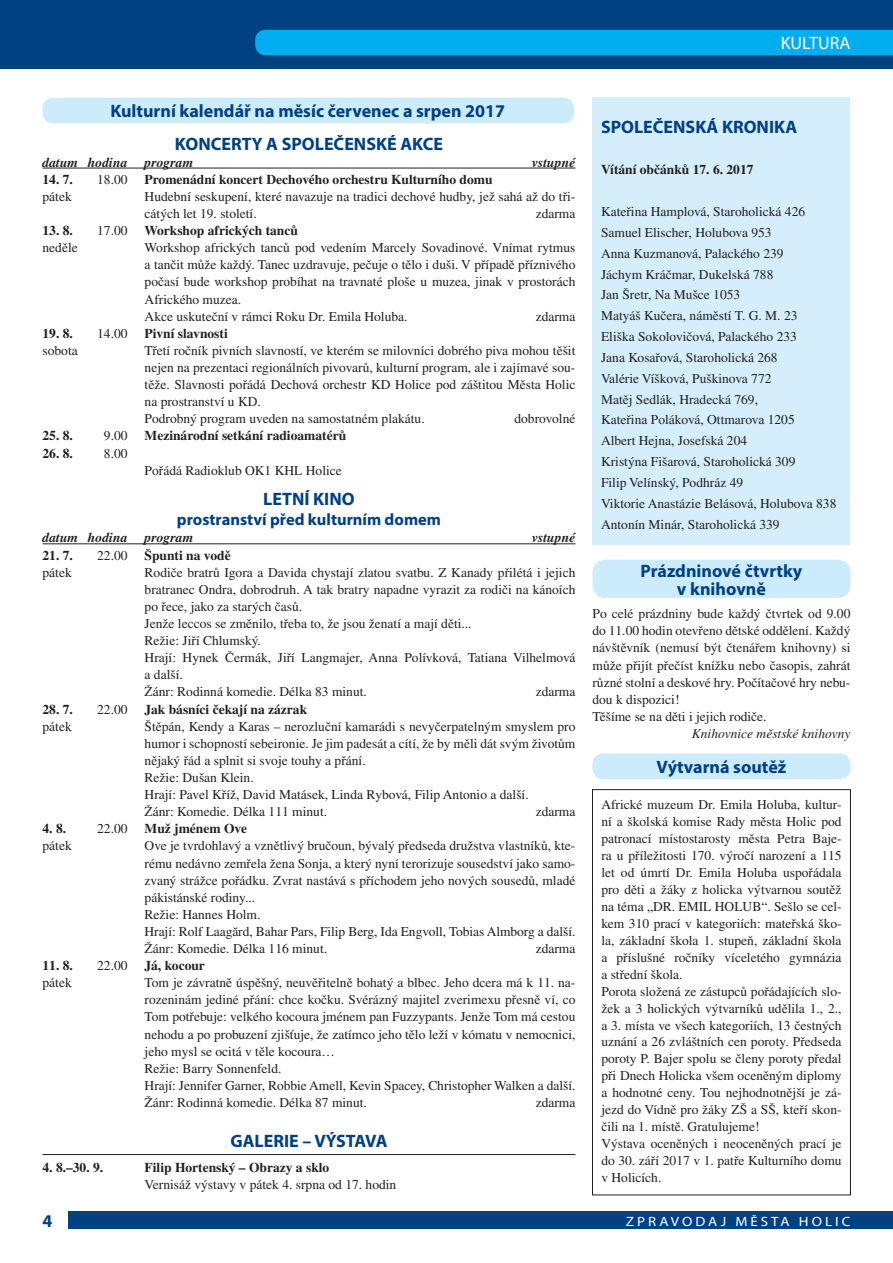
<style>
.page{position:relative;width:893px;height:1263px;background:#fff}
.page>*{position:absolute;margin:0;border:0;box-sizing:border-box;transform-origin:0 0}
.t1{font:700 18px/32.2px "Myriad Pro";color:#014081;text-align:center}
.t2{font:18px "Myriad Pro";color:#fff}
.t3{font:700 16.5px "Myriad Pro";color:#014081}
.t4{font:13.5px/17.1px "Times CE";color:#231f20}
.t5{font:700 13.5px "Times CE";color:#231f20}
.t6{font:italic 700 13.5px "Times CE";color:#231f20}
.t7{font:italic 13.5px "Times CE";color:#231f20}
.t8{font:13.5px "Myriad Pro";letter-spacing:.2em;color:#fff;scale:1.11 1}
</style>
<div class="page">
<div style="left:68px;top:1212px;width:825px;height:17px;background:#014081"></div>
<div style="left:0;top:0;width:893px;height:68px;background:#014081"></div>
<div style="left:255px;top:30px;width:638px;height:25px;background:#00aeef"></div>
<div style="left:43px;top:98px;width:531px;height:25px;background:#ccecfb;border-radius:10px"></div>
<hr style="left:43px;top:168px;width:532px;height:1px;background:#231f20">
<hr style="left:43px;top:543px;width:532px;height:1px;background:#231f20">
<div style="left:592px;top:789px;width:259px;height:406px;border:1px solid #231f20"></div>
<div style="left:592px;top:753px;width:258px;height:26px;background:#ccecfb;border-radius:10px"></div>
<div style="left:592px;top:560px;width:258px;height:38px;background:#ccecfb;border-radius:13px"></div>
<hr style="left:43px;top:1154px;width:532px;height:1px;background:#231f20">
<div style="left:592px;top:98px;width:258px;height:447px;background:#d4effb"></div>
<h1 class="t2" style="left:781px;top:32px;width:71px">KULTURA</h1>
<h1 class="t1" style="left:110px;top:95px;width:396px">Kulturní kalendář na měsíc červenec a srpen 2017<br>KONCERTY A SPOLEČENSKÉ AKCE</h1>
<p class="t6" style="left:43px;top:154px;width:87px">datum hodina</p>
<p class="t6" style="left:145px;top:154px;width:50px">program</p>
<p class="t6" style="left:532px;top:154px;width:45px">vstupné</p>
<p class="t5" style="left:43px;top:171px;width:32px">14. 7.</p>
<p class="t4" style="left:97px;top:171px;width:32px">18.00</p>
<p class="t5" style="left:145px;top:171px;width:349px">Promenádní koncert Dechového orchestru Kulturního domu</p>
<p class="t4" style="left:43px;top:188px;width:31px">pátek</p>
<p class="t4" style="left:145px;top:188px;width:432px">Hudební seskupení, které navazuje na tradici dechové hudby, jež sahá až do tři&shy;cátých let 19. století.</p>
<p class="t4" style="left:536px;top:205px;width:41px">zdarma</p>
<p class="t5" style="left:43px;top:223px;width:32px">13. 8.</p>
<p class="t4" style="left:97px;top:222px;width:32px">17.00</p>
<p class="t5" style="left:145px;top:223px;width:155px">Workshop afrických tanců</p>
<p class="t4" style="left:43px;top:239px;width:37px">neděle</p>
<p class="t4" style="left:145px;top:239px;width:432px">Workshop afrických tanců pod vedením Marcely Sovadinové. Vnímat rytmus a tančit může každý. Tanec uzdravuje, pečuje o tělo i duši. V případě příznivého počasí bude workshop probíhat na travnaté ploše u muzea, jinak v prostorách Afrického muzea.<br>Akce uskuteční v rámci Roku Dr. Emila Holuba.</p>
<p class="t4" style="left:536px;top:307px;width:41px">zdarma</p>
<p class="t5" style="left:43px;top:325px;width:32px">19. 8.</p>
<p class="t4" style="left:97px;top:324px;width:32px">14.00</p>
<p class="t5" style="left:145px;top:325px;width:85px">Pivní slavnosti</p>
<p class="t4" style="left:43px;top:342px;width:37px">sobota</p>
<p class="t4" style="left:145px;top:342px;width:432px">Třetí ročník pivních slavností, ve kterém se milovníci dobrého piva mohou těšit nejen na prezentaci regionálních pivovarů, kulturní program, ale i zajímavé sou&shy;těže. Slavnosti pořádá Dechová orchestr KD Holice pod záštitou Města Holic na prostranství u KD.<br>Podrobný program uveden na samostatném plakátu.</p>
<p class="t4" style="left:514px;top:410px;width:63px">dobrovolné</p>
<p class="t5" style="left:43px;top:428px;width:32px">25. 8.</p>
<p class="t4" style="left:104px;top:427px;width:25px">9.00</p>
<p class="t5" style="left:145px;top:428px;width:203px">Mezinárodní setkání radioamatérů</p>
<p class="t5" style="left:43px;top:445px;width:32px">26. 8.</p>
<p class="t4" style="left:104px;top:444px;width:25px">8.00</p>
<p class="t4" style="left:145px;top:461px;width:199px">Pořádá Radioklub OK1 KHL Holice</p>
<h1 class="t1" style="left:263px;top:482px;width:93px">LETNÍ KINO</h1>
<p class="t3" style="left:177px;top:509px;width:266px">prostranství před kulturním domem</p>
<p class="t6" style="left:43px;top:530px;width:87px">datum hodina</p>
<p class="t6" style="left:145px;top:530px;width:50px">program</p>
<p class="t6" style="left:532px;top:530px;width:45px">vstupné</p>
<p class="t5" style="left:43px;top:547px;width:32px">21. 7.</p>
<p class="t4" style="left:97px;top:546px;width:32px">22.00</p>
<p class="t5" style="left:145px;top:547px;width:88px">Špunti na vodě</p>
<p class="t4" style="left:43px;top:563px;width:31px">pátek</p>
<p class="t4" style="left:145px;top:563px;width:432px">Rodiče bratrů Igora a Davida chystají zlatou svatbu. Z Kanady přilétá i jejich bratranec Ondra, dobrodruh. A tak bratry napadne vyrazit za rodiči na kánoích po řece, jako za starých časů.<br>Jenže leccos se změnilo, třeba to, že jsou ženatí a mají děti...<br>Režie: Jiří Chlumský.<br>Hrají: Hynek Čermák, Jiří Langmajer, Anna Polívková, Tatiana Vilhelmová a další.<br>Žánr: Rodinná komedie. Délka 83 minut.</p>
<p class="t4" style="left:536px;top:683px;width:41px">zdarma</p>
<p class="t5" style="left:43px;top:701px;width:32px">28. 7.</p>
<p class="t4" style="left:97px;top:700px;width:32px">22.00</p>
<p class="t5" style="left:145px;top:701px;width:164px">Jak básníci čekají na zázrak</p>
<p class="t4" style="left:43px;top:717px;width:31px">pátek</p>
<p class="t4" style="left:145px;top:717px;width:432px">Štěpán, Kendy a Karas – nerozluční kamarádi s nevyčerpatelným smyslem pro humor i schopností sebeironie. Je jim padesát a cítí, že by měli dát svým životům nějaký řád a splnit si svoje touhy a přání.<br>Režie: Dušan Klein.<br>Hrají: Pavel Kříž, David Matásek, Linda Rybová, Filip Antonio a další.<br>Žánr: Komedie. Délka 111 minut.</p>
<p class="t4" style="left:536px;top:803px;width:41px">zdarma</p>
<p class="t5" style="left:43px;top:821px;width:25px">4. 8.</p>
<p class="t4" style="left:97px;top:820px;width:32px">22.00</p>
<p class="t5" style="left:145px;top:821px;width:104px">Muž jménem Ove</p>
<p class="t4" style="left:43px;top:837px;width:31px">pátek</p>
<p class="t4" style="left:145px;top:837px;width:432px">Ove je tvrdohlavý a vznětlivý bručoun, bývalý předseda družstva vlastníků, kte&shy;rému nedávno zemřela žena Sonja, a který nyní terorizuje sousedství jako samo&shy;zvaný strážce pořádku. Zvrat nastává s příchodem jeho nových sousedů, mladé pákistánské rodiny...<br>Režie: Hannes Holm.<br>Hrají: Rolf Laagărd, Bahar Pars, Filip Berg, Ida Engvoll, Tobias Almborg a další.<br>Žánr: Komedie. Délka 116 minut.</p>
<p class="t4" style="left:536px;top:940px;width:41px">zdarma</p>
<p class="t5" style="left:43px;top:958px;width:32px">11. 8.</p>
<p class="t4" style="left:97px;top:957px;width:32px">22.00</p>
<p class="t5" style="left:145px;top:958px;width:62px">Já, kocour</p>
<p class="t4" style="left:43px;top:974px;width:31px">pátek</p>
<p class="t4" style="left:145px;top:974px;width:432px">Tom je závratně úspěšný, neuvěřitelně bohatý a blbec. Jeho dcera má k 11. na&shy;rozeninám jediné přání: chce kočku. Svérázný majitel zverimexu přesně ví, co Tom potřebuje: velkého kocoura jménem pan Fuzzypants. Jenže Tom má cestou nehodu a po probuzení zjišťuje, že zatímco jeho tělo leží v kómatu v nemocnici, jeho mysl se ocitá v těle kocoura…<br>Režie: Barry Sonnenfeld.<br>Hrají: Jennifer Garner, Robbie Amell, Kevin Spacey, Christopher Walken a další.<br>Žánr: Rodinná komedie. Délka 87 minut.</p>
<p class="t4" style="left:536px;top:1094px;width:41px">zdarma</p>
<h1 class="t1" style="left:230px;top:1124px;width:159px">GALERIE – VÝSTAVA</h1>
<p class="t5" style="left:43px;top:1160px;width:62px">4. 8.–30. 9.</p>
<p class="t5" style="left:145px;top:1160px;width:186px">Filip Hortenský – Obrazy a sklo</p>
<p class="t4" style="left:145px;top:1176px;width:253px">Vernisáž výstavy v pátek 4. srpna od 17. hodin</p>
<h1 class="t1" style="left:601px;top:110px;width:198px">SPOLEČENSKÁ KRONIKA</h1>
<p class="t5" style="left:601px;top:162px;width:154px">Vítání občánků 17. 6. 2017</p>
<p class="t4" style="left:601px;top:201px;width:237px;line-height:20.9px">Kateřina Hamplová, Staroholická 426<br>Samuel Elischer, Holubova 953<br>Anna Kuzmanová, Palackého 239<br>Jáchym Kráčmar, Dukelská 788<br>Jan Šretr, Na Mušce 1053<br>Matyáš Kučera, náměstí T. G. M. 23<br>Eliška Sokolovičová, Palackého 233<br>Jana Kosařová, Staroholická 268<br>Valérie Víšková, Puškinova 772<br>Matěj Sedlák, Hradecká 769,<br>Kateřina Poláková, Ottmarova 1205<br>Albert Hejna, Josefská 204<br>Kristýna Fišarová, Staroholická 309<br>Filip Velínský, Podhráz 49<br>Viktorie Anastázie Belásová, Holubova 838<br>Antonín Minár, Staroholická 339</p>
<h1 class="t1" style="left:640px;top:561px;width:163px;line-height:18px">Prázdninové čtvrtky v knihovně</h1>
<p class="t4" style="left:592px;top:605px;width:259px">Po celé prázdniny bude každý čtvrtek od 9.00 do 11.00 hodin otevřeno dětské oddělení. Každý návštěvník (nemusí být čtenářem knihovny) si může přijít přečíst knížku nebo časopis, zahrát různé stolní a deskové hry. Počítačové hry nebu&shy;dou k dispozici!<br>Těšíme se na děti i jejich rodiče.</p>
<p class="t7" style="left:692px;top:726px;width:160px">Knihovnice městské knihovny</p>
<h1 class="t1" style="left:656px;top:750px;width:131px">Výtvarná soutěž</h1>
<p class="t4" style="left:601px;top:796px;width:242px">Africké muzeum Dr. Emila Holuba, kultur&shy;ní a školská komise Rady města Holic pod patronací místostarosty města Petra Baje&shy;ra u příležitosti 170. výročí narození a 115 let od úmrtí Dr. Emila Holuba uspořádala pro děti a žáky z holicka výtvarnou soutěž na téma „DR. EMIL HOLUB“. Sešlo se cel&shy;kem 310 prací v kategoriích: mateřská ško&shy;la, základní škola 1. stupeň, základní škola a příslušné ročníky víceletého gymnázia a střední škola.<br>Porota složená ze zástupců pořádajících slo&shy;žek a 3 holických výtvarníků udělila 1., 2., a 3. místa ve všech kategoriích, 13 čestných uznání a 26 zvláštních cen poroty. Předseda poroty P. Bajer spolu se členy poroty předal při Dnech Holicka všem oceněným diplomy a hodnotné ceny. Tou nejhodnotnější je zá&shy;jezd do Vídně pro žáky ZŠ a SŠ, kteří skon&shy;čili na 1. místě. Gratulujeme!<br>Výstava oceněných i neoceněných prací je do 30. září 2017 v 1. patře Kulturního domu v Holicích.</p>
<h1 class="t1" style="left:43px;top:1204px;width:11px">4</h1>
<p class="t8" style="left:626px;top:1213px;width:204px">ZPRAVODAJ MĚSTA HOLIC</p>
</div>
